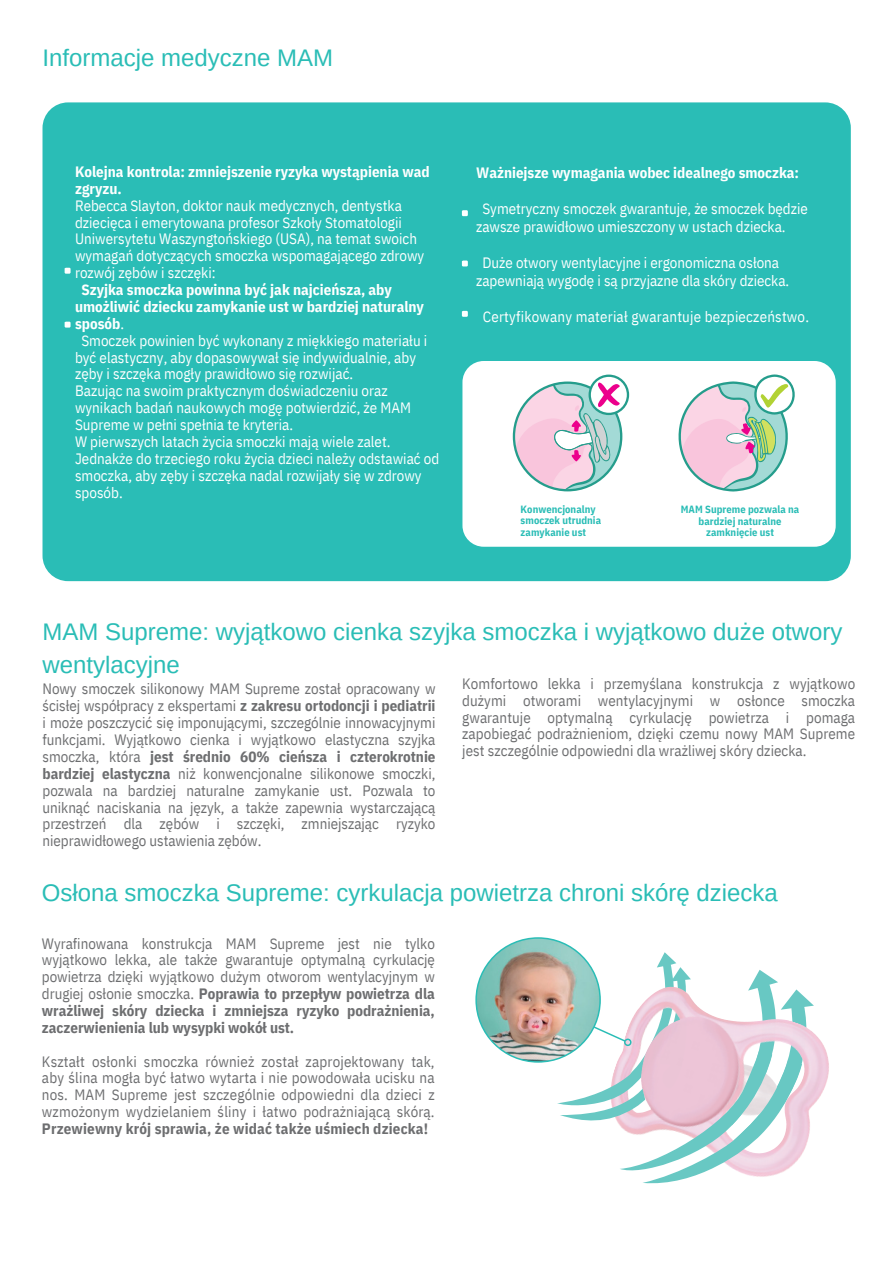
<style>
.page{position:relative;width:893px;height:1264px;background:#fff}
.page>*{position:absolute;margin:0;border:0;box-sizing:border-box;transform-origin:0 0}
.t1{font:24px/32.5px "Arimo";color:#2abdb6}
.t2{font:15px/16.8px "IBM Plex Sans Cond";color:#6d6e70;text-align:justify}
.t3{font:15px/16.8px "IBM Plex Sans Cond";color:#fff}
.t4{font:700 15px/16.8px "IBM Plex Sans Cond";color:#fff}
.t5{font:700 10.5px/11.4px "IBM Plex Sans Cond";letter-spacing:.005em;color:#2abdb6}
.s1{font-weight:400}
.s2{font-weight:700}
</style>
<div class="page">
<div style="left:42px;top:102px;width:808px;height:479px;background:#2abdb6;border-radius:25px"></div>
<svg style="left:65px;top:268px;width:6px;height:6px"></svg>
<svg style="left:65px;top:321px;width:6px;height:6px"></svg>
<svg style="left:462px;top:210px;width:6px;height:6px"></svg>
<svg style="left:462px;top:260px;width:6px;height:6px"></svg>
<svg style="left:462px;top:311px;width:6px;height:6px"></svg>
<div style="left:462px;top:361px;width:373px;height:185px;background:#fff;border-radius:21px"></div>
<svg style="left:589px;top:376px;width:39px;height:38px"></svg>
<div style="left:588px;top:374px;width:41px;height:41px;border:2px solid #259d8c;border-radius:50%"></div>
<svg style="left:512px;top:375px;width:107px;height:117px"></svg>
<svg style="left:678px;top:374px;width:117px;height:118px"></svg>
<svg style="left:475px;top:937px;width:339px;height:247px"></svg>
<p class="t1" style="left:42px;top:41px;width:292px">Informacje medyczne MAM</p>
<p class="t4" style="left:75px;top:163px;width:356px">Kolejna kontrola: zmniejszenie ryzyka wystąpienia wad zgryzu.</p>
<p class="t3" style="left:75px;top:197px;width:351px">Rebecca Slayton, doktor nauk medycznych, dentystka dziecięca i emerytowana profesor Szkoły Stomatologii Uniwersytetu Waszyngtońskiego (USA), na temat swoich wymagań dotyczących smoczka wspomagającego zdrowy rozwój zębów i szczęki:</p>
<p class="t4" style="left:75px;top:281px;width:350px;text-indent:6px">Szyjka smoczka powinna być jak najcieńsza, aby umożliwić dziecku zamykanie ust w bardziej naturalny sposób<span class="s1">.</span></p>
<p class="t3" style="left:75px;top:332px;width:354px;text-indent:6px">Smoczek powinien być wykonany z miękkiego materiału i być elastyczny, aby dopasowywał się indywidualnie, aby zęby i szczęka mogły prawidłowo się rozwijać.</p>
<p class="t3" style="left:75px;top:382px;width:337px">Bazując na swoim praktycznym doświadczeniu oraz wynikach badań naukowych mogę potwierdzić, że MAM<br>Supreme w pełni spełnia te kryteria.</p>
<p class="t3" style="left:75px;top:433px;width:366px">W pierwszych latach życia smoczki mają wiele zalet.<br>Jednakże do trzeciego roku życia dzieci należy odstawiać od smoczka, aby zęby i szczęka nadal rozwijały się w zdrowy sposób.</p>
<p class="t4" style="left:476px;top:164px;width:324px">Ważniejsze wymagania wobec idealnego smoczka:</p>
<p class="t3" style="left:476px;top:199px;width:333px;line-height:18px;text-indent:6px">Symetryczny smoczek gwarantuje, że smoczek będzie zawsze prawidłowo umieszczony w ustach dziecka.</p>
<p class="t3" style="left:476px;top:253px;width:315px;line-height:18px;text-align:center">Duże otwory wentylacyjne i ergonomiczna osłona zapewniają wygodę i są przyjazne dla skóry dziecka.</p>
<p class="t3" style="left:483px;top:308px;width:328px">Certyfikowany materiał gwarantuje bezpieczeństwo.</p>
<p class="t5" style="left:520px;top:503px;width:82px">Konwencjonalny smoczek utrudnia zamykanie ust</p>
<p class="t5" style="left:680px;top:504px;width:120px;text-align:center">MAM Supreme pozwala na bardziej naturalne zamknięcie ust</p>
<p class="t1" style="left:42px;top:615px;width:801px">MAM Supreme: wyjątkowo cienka szyjka smoczka i wyjątkowo duże otwory wentylacyjne</p>
<p class="t2" style="left:462px;top:674px;width:394px">Komfortowo lekka i przemyślana konstrukcja z wyjątkowo dużymi otworami wentylacyjnymi w osłonce smoczka gwarantuje optymalną cyrkulację powietrza i pomaga zapobiegać podrażnieniom, dzięki czemu nowy MAM Supreme jest szczególnie odpowiedni dla wrażliwej skóry dziecka.</p>
<p class="t2" style="left:42px;top:680px;width:394px">Nowy smoczek silikonowy MAM Supreme został opracowany w ścisłej współpracy z ekspertami <span class="s2">z zakresu ortodoncji i pediatrii </span>i może poszczycić się imponującymi, szczególnie innowacyjnymi funkcjami. Wyjątkowo cienka i wyjątkowo elastyczna szyjka smoczka, która <span class="s2">jest średnio 60% cieńsza i czterokrotnie bardziej elastyczna</span> niż konwencjonalne silikonowe smoczki, pozwala na bardziej naturalne zamykanie ust. Pozwala to uniknąć naciskania na język, a także zapewnia wystarczającą przestrzeń dla zębów i szczęki, zmniejszając ryzyko nieprawidłowego ustawienia zębów.</p>
<p class="t1" style="left:42px;top:876px;width:737px">Osłona smoczka Supreme: cyrkulacja powietrza chroni skórę dziecka</p>
<p class="t2" style="left:42px;top:934px;width:394px">Wyrafinowana konstrukcja MAM Supreme jest nie tylko wyjątkowo lekka, ale także gwarantuje optymalną cyrkulację powietrza dzięki wyjątkowo dużym otworom wentylacyjnym w drugiej osłonie smoczka. <span class="s2">Poprawia to przepływ powietrza dla wrażliwej skóry dziecka i zmniejsza ryzyko podrażnienia, zaczerwienienia lub wysypki wokół ust.</span></p>
<p class="t2" style="left:42px;top:1052px;width:394px">Kształt osłonki smoczka również został zaprojektowany tak, aby ślina mogła być łatwo wytarta i nie powodowała ucisku na nos. MAM Supreme jest szczególnie odpowiedni dla dzieci z wzmożonym wydzielaniem śliny i łatwo podrażniającą skórą.<br><span class="s2">Przewiewny krój sprawia, że widać także uśmiech dziecka!</span></p>
</div>
